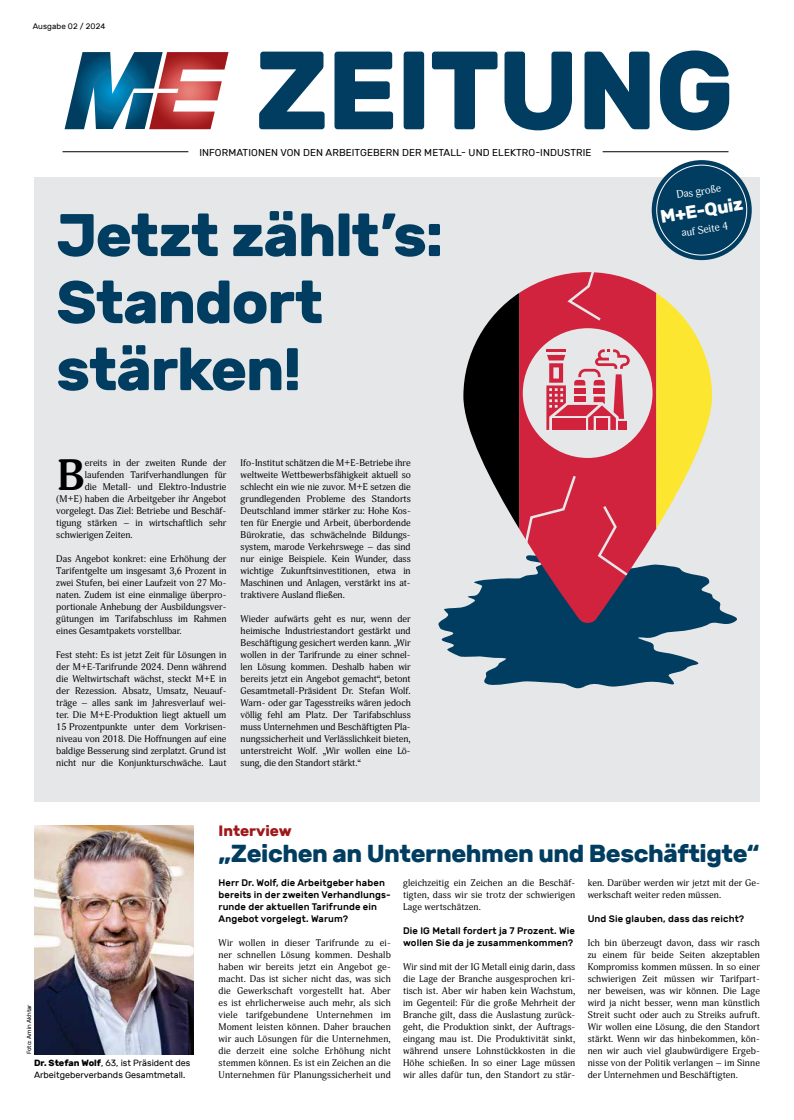
<style>
.page{position:relative;width:794px;height:1120px;background:#fff}
.page>*{position:absolute;margin:0;border:0;box-sizing:border-box;transform-origin:0 0}
.t1{font:700 110.9px "Rubik";letter-spacing:-.02em;color:#003d60}
.t2{font:700 60px/67px "Rubik";letter-spacing:-.02em;color:#003d60}
.t3{font:700 43.4px "Adonis";color:#000}
.t4{font:700 24.5px "Rubik";letter-spacing:-.015em;color:#003d60}
.t5{font:700 18px "Rubik";color:#fff}
.t6{font:700 15px "Rubik";color:#a0171a}
.t7{font:10.6px "Adonis";color:#fff}
.t8{font:10px "Rubik";letter-spacing:.01em;color:#000}
.t9{font:9.5px/12px "Adonis";color:#000;text-align:justify}
.t10{font:500 9.5px/12px "Rubik";letter-spacing:.01em;color:#000}
.t11{font:9px/12px "Rubik";color:#000}
.t12{font:8px "Rubik";letter-spacing:.01em;color:#000}
.t13{font:6px "Rubik";color:#000}
.s1{font-weight:700}
</style>
<div class="page">
<svg style="left:65px;top:52px;width:163px;height:77px"></svg>
<hr style="left:62px;top:151px;width:126px;height:1px;background:#000">
<hr style="left:602px;top:151px;width:126px;height:1px;background:#000">
<div style="left:34px;top:177px;width:726px;height:624px;background:#e6e7e8"></div>
<img style="left:34px;top:825px;width:160px;height:229px">
<div style="left:651px;top:160px;width:100px;height:100px;background:#003d60;border-radius:50%"></div>
<svg style="left:438px;top:564px;width:299px;height:125px;fill:#003d60"></svg>
<svg style="left:519px;top:279px;width:137px;height:344px;background:#904863"></svg>
<svg style="left:656px;top:293px;width:56px;height:236px"></svg>
<svg style="left:463px;top:272px;width:167px;height:306px"></svg>
<p class="t12" style="left:33px;top:22px;width:74px">Ausgabe 02 / 2024</p>
<h1 class="t1" style="left:255px;top:26px;width:481px">ZEITUNG</h1>
<p class="t8" style="left:199px;top:147px;width:393px">INFORMATIONEN VON DEN ARBEITGEBERN DER METALL- UND ELEKTRO-INDUSTRIE</p>
<h2 class="t2" style="left:56px;top:202px;width:388px">Jetzt zählt’s:<br>Standort stärken!</h2>
<h3 class="t3" style="left:56px;top:450px;width:30px">B</h3>
<p class="t9" style="left:85px;top:457px;width:143px">ereits in der zweiten Runde der</p>
<p class="t9" style="left:85px;top:469px;width:143px">laufenden Tarifverhandlungen für</p>
<p class="t9" style="left:85px;top:481px;width:143px">die Metall- und Elektro-Industrie</p>
<p class="t9" style="left:56px;top:493px;width:172px">(M+E) haben die Arbeitgeber ihr Angebot</p>
<p class="t9" style="left:56px;top:505px;width:172px">vorgelegt. Das Ziel: Betriebe und Beschäf-</p>
<p class="t9" style="left:56px;top:517px;width:172px">tigung stärken – in wirtschaftlich sehr</p>
<p class="t9" style="left:56px;top:529px;width:78px">schwierigen Zeiten.</p>
<p class="t9" style="left:56px;top:553px;width:172px">Das Angebot konkret: eine Erhöhung der Tarifentgelte um insgesamt 3,6 Prozent in zwei Stufen, bei einer Laufzeit von 27 Mo&shy;naten. Zudem ist eine einmalige überpro&shy;portionale Anhebung der Ausbildungsver&shy;gütungen im Tarifabschluss im Rahmen eines Gesamtpakets vorstellbar.</p>
<p class="t9" style="left:56px;top:649px;width:172px;text-align:left">Fest steht: Es ist jetzt Zeit für Lösungen in der M+E-Tarifrunde 2024. Denn während die Weltwirtschaft wächst, steckt M+E in der Rezession. Absatz, Umsatz, Neuauf&shy;träge – alles sank im Jahresverlauf wei&shy;ter. Die M+E-Produktion liegt aktuell um 15 Prozentpunkte unter dem Vorkrisen&shy;niveau von 2018. Die Hoffnungen auf eine baldige Besserung sind zerplatzt. Grund ist nicht nur die Konjunkturschwäche. Laut</p>
<p class="t9" style="left:241px;top:457px;width:172px;text-align:left">Ifo-Institut schätzen die M+E-Betriebe ihre weltweite Wettbewerbsfähigkeit aktuell so schlecht ein wie nie zuvor. M+E setzen die grundlegenden Probleme des Standorts Deutschland immer stärker zu: Hohe Kos&shy;ten für Energie und Arbeit, überbordende Bürokratie, das schwächelnde Bildungs&shy;system, marode Verkehrswege – das sind nur einige Beispiele. Kein Wunder, dass wichtige Zukunftsinvestitionen, etwa in Maschinen und Anlagen, verstärkt ins at&shy;traktivere Ausland fließen.</p>
<p class="t9" style="left:241px;top:613px;width:172px">Wieder aufwärts geht es nur, wenn der heimische Industriestandort gestärkt und Beschäftigung gesichert werden kann. „Wir wollen in der Tarifrunde zu einer schnel&shy;len Lösung kommen. Deshalb haben wir bereits jetzt ein Angebot gemacht“, betont Gesamtmetall-Präsident Dr. Stefan Wolf.<br>Warn- oder gar Tagesstreiks wären jedoch völlig fehl am Platz. Der Tarifabschluss muss Unternehmen und Beschäftigten Pla&shy;nungssicherheit und Verlässlichkeit bieten, unterstreicht Wolf. „Wir wollen eine Lö&shy;sung, die den Standort stärkt.“</p>
<p class="t7" style="left:675px;top:189px;width:47px;rotate:-9deg">Das große</p>
<h3 class="t5" style="left:659px;top:206px;width:85px;rotate:-9deg">M+E-Quiz</h3>
<p class="t7" style="left:680px;top:227px;width:49px;rotate:-9deg">auf Seite 4</p>
<p class="t13" style="left:26px;top:1054px;width:52px;rotate:-90deg">Foto: Amin Akhtar</p>
<p class="t11" style="left:34px;top:1057px;width:158px"><span class="s1">Dr. Stefan Wolf</span>, 63, ist Präsident des<br>Arbeitgeberverbands Gesamtmetall.</p>
<h3 class="t6" style="left:219px;top:822px;width:75px">Interview</h3>
<h3 class="t4" style="left:219px;top:839px;width:542px">„Zeichen an Unternehmen und Beschäftigte“</h3>
<p class="t10" style="left:219px;top:877px;width:174px">Herr Dr. Wolf, die Arbeitgeber haben bereits in der zweiten Verhandlungs&shy;runde der aktuellen Tarifrunde ein Angebot vorgelegt. Warum?</p>
<p class="t9" style="left:219px;top:937px;width:174px">Wir wollen in dieser Tarifrunde zu ei&shy;ner schnellen Lösung kommen. Deshalb haben wir bereits jetzt ein Angebot ge&shy;macht. Das ist sicher nicht das, was sich die Gewerkschaft vorgestellt hat. Aber es ist ehrlicherweise auch mehr, als sich viele tarifgebundene Unternehmen im Moment leisten können. Daher brauchen wir auch Lösungen für die Unternehmen, die derzeit eine solche Erhöhung nicht stemmen können. Es ist ein Zeichen an die Unternehmen für Planungssicherheit und</p>
<p class="t9" style="left:403px;top:877px;width:174px">gleichzeitig ein Zeichen an die Beschäf&shy;tigten, dass wir sie trotz der schwierigen Lage wertschätzen.</p>
<p class="t10" style="left:403px;top:925px;width:173px">Die IG Metall fordert ja 7 Prozent. Wie wollen Sie da je zusammenkommen?</p>
<p class="t9" style="left:403px;top:961px;width:174px">Wir sind mit der IG Metall einig darin, dass die Lage der Branche ausgesprochen kri&shy;tisch ist. Aber wir haben kein Wachstum, im Gegenteil: Für die große Mehrheit der Branche gilt, dass die Auslastung zurück&shy;geht, die Produktion sinkt, der Auftrags&shy;eingang mau ist. Die Produktivität sinkt, während unsere Lohnstückkosten in die Höhe schießen. In so einer Lage müssen wir alles dafür tun, den Standort zu stär-</p>
<p class="t9" style="left:587px;top:877px;width:174px">ken. Darüber werden wir jetzt mit der Ge&shy;werkschaft weiter reden müssen.</p>
<p class="t10" style="left:587px;top:913px;width:158px">Und Sie glauben, dass das reicht?</p>
<p class="t9" style="left:587px;top:937px;width:174px">Ich bin überzeugt davon, dass wir rasch zu einem für beide Seiten akzeptablen Kompromiss kommen müssen. In so einer schwierigen Zeit müssen wir Tarifpart&shy;ner beweisen, was wir können. Die Lage wird ja nicht besser, wenn man künstlich Streit sucht oder auch zu Streiks aufruft.<br>Wir wollen eine Lösung, die den Standort stärkt. Wenn wir das hinbekommen, kön&shy;nen wir auch viel glaubwürdigere Ergeb&shy;nisse von der Politik verlangen – im Sinne der Unternehmen und Beschäftigten.</p>
</div>
